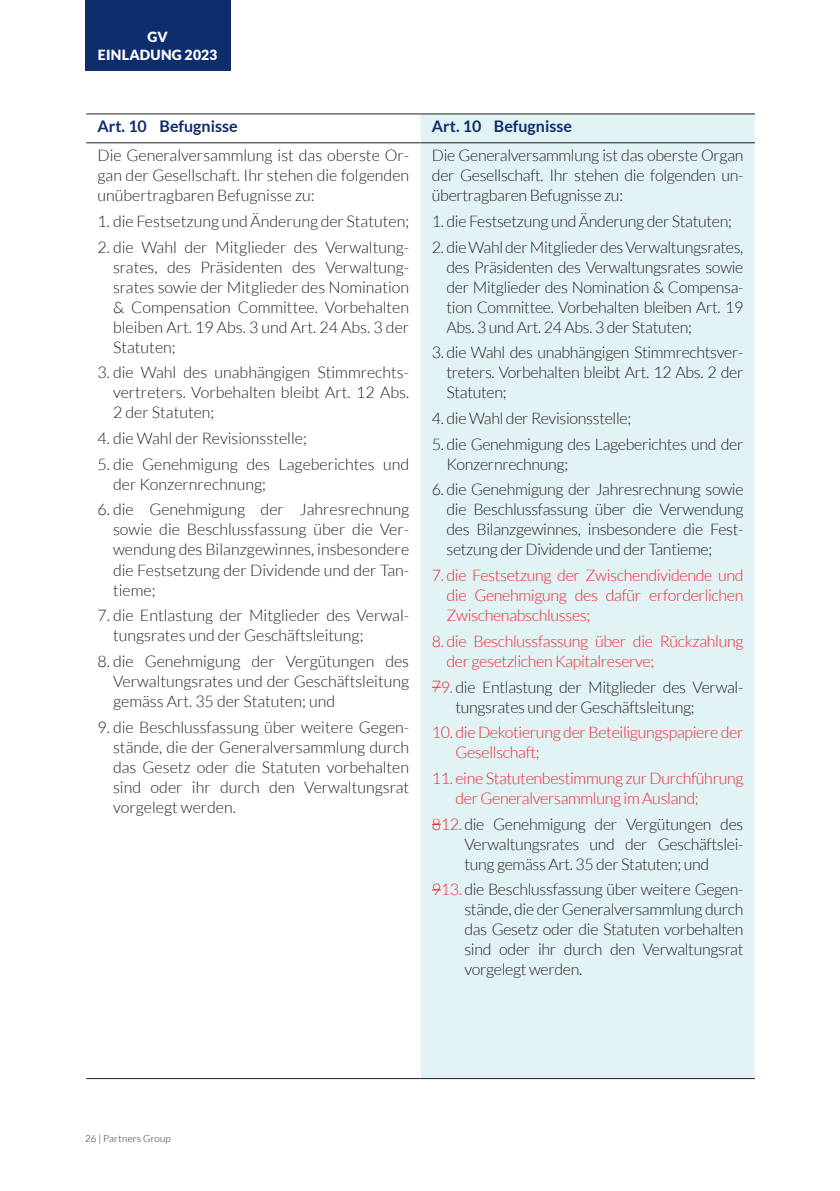
<style>
.page{position:relative;width:840px;height:1191px;background:#fff}
.page>*{position:absolute;margin:0;border:0;box-sizing:border-box;transform-origin:0 0}
.t1{font:300 16px/20px "Lato";letter-spacing:-.02em;color:#231f20;text-align:justify}
.t2{font:300 16px/20px "Lato";letter-spacing:-.02em;color:#ee2530}
.t3{font:300 16px/20px "Lato";color:#231f20}
.t4{font:700 16px "Lato";color:#0e2d6d}
.t5{font:900 14px/17.8px "Lato";letter-spacing:.015em;color:#fff;text-align:center}
.t6{font:300 9.8px "Lato";letter-spacing:.02em;color:#231f20}
.s1{color:#ee2530}
</style>
<div class="page">
<div style="left:85px;top:0;width:145px;height:71px;background:#0e2d6d"></div>
<div style="left:420px;top:114px;width:334px;height:964px;background:#e2f3f5"></div>
<hr style="left:86px;top:113px;width:334px;height:1px;background:#231f20">
<hr style="left:420px;top:113px;width:334px;height:1px;background:#231f20">
<hr style="left:86px;top:142px;width:334px;height:1px;background:#231f20">
<hr style="left:420px;top:142px;width:334px;height:1px;background:#231f20">
<hr style="left:86px;top:1078px;width:334px;height:1px;background:#231f20">
<hr style="left:420px;top:1078px;width:334px;height:1px;background:#231f20">
<p class="t5" style="left:98px;top:28px;width:121px">GV<br>EINLADUNG 2023</p>
<p class="t4" style="left:97px;top:117px;width:141px">Art. 10 Befugnisse</p>
<p class="t4" style="left:431px;top:117px;width:141px">Art. 10 Befugnisse</p>
<p class="t1" style="left:97px;top:146px;width:313px">Die Generalversammlung ist das oberste Or&shy;gan der Gesellschaft. Ihr stehen die folgenden unübertragbaren Befugnisse zu:</p>
<p class="t3" style="left:97px;top:211px;width:313px">1. die Festsetzung und Änderung der Statuten;</p>
<p class="t1" style="left:113px;top:237px;width:297px;text-indent:-16px">2. die Wahl der Mitglieder des Verwaltung&shy;srates, des Präsidenten des Verwaltung&shy;srates sowie der Mitglieder des Nomination &amp; Compensation Committee. Vorbehalten bleiben Art. 19 Abs. 3 und Art. 24 Abs. 3 der Statuten;</p>
<p class="t1" style="left:113px;top:363px;width:297px;text-indent:-16px">3. die Wahl des unabhängigen Stimmrechts&shy;vertreters. Vorbehalten bleibt Art. 12 Abs.<br>2 der Statuten;</p>
<p class="t3" style="left:97px;top:428px;width:211px">4. die Wahl der Revisionsstelle;</p>
<p class="t3" style="left:113px;top:454px;width:297px;text-indent:-16px">5. die Genehmigung des Lageberichtes und der Konzernrechnung;</p>
<p class="t1" style="left:113px;top:500px;width:297px;text-indent:-16px">6. die Genehmigung der Jahresrechnung sowie die Beschlussfassung über die Ver&shy;wendung des Bilanzgewinnes, insbesondere die Festsetzung der Dividende und der Tan&shy;tieme;</p>
<p class="t3" style="left:113px;top:605px;width:297px;text-indent:-16px">7. die Entlastung der Mitglieder des Verwal&shy;tungsrates und der Geschäftsleitung;</p>
<p class="t1" style="left:113px;top:651px;width:297px;text-indent:-16px">8. die Genehmigung der Vergütungen des Verwaltungsrates und der Geschäftsleitung gemäss Art. 35 der Statuten; und</p>
<p class="t1" style="left:113px;top:717px;width:297px;text-indent:-16px">9. die Beschlussfassung über weitere Gegen&shy;stände, die der Generalversammlung durch das Gesetz oder die Statuten vorbehalten sind oder ihr durch den Verwaltungsrat vorgelegt werden.</p>
<p class="t1" style="left:431px;top:146px;width:313px">Die Generalversammlung ist das oberste Organ der Gesellschaft. Ihr stehen die folgenden un&shy;übertragbaren Befugnisse zu:</p>
<p class="t1" style="left:431px;top:211px;width:301px">1. die Festsetzung und Änderung der Statuten;</p>
<p class="t1" style="left:446px;top:237px;width:298px;text-indent:-15px">2. die Wahl der Mitglieder des Verwaltungsrates, des Präsidenten des Verwaltungsrates sowie der Mitglieder des Nomination &amp; Compensa&shy;tion Committee. Vorbehalten bleiben Art. 19<br>Abs. 3 und Art. 24 Abs. 3 der Statuten;</p>
<p class="t1" style="left:446px;top:343px;width:298px;text-indent:-15px">3. die Wahl des unabhängigen Stimmrechtsver&shy;treters. Vorbehalten bleibt Art. 12 Abs. 2 der Statuten;</p>
<p class="t1" style="left:431px;top:408px;width:201px">4. die Wahl der Revisionsstelle;</p>
<p class="t1" style="left:446px;top:434px;width:298px;text-indent:-15px">5. die Genehmigung des Lageberichtes und der<br>Konzernrechnung;</p>
<p class="t1" style="left:446px;top:480px;width:298px;text-indent:-15px">6. die Genehmigung der Jahresrechnung sowie die Beschlussfassung über die Verwendung des Bilanzgewinnes, insbesondere die Fest&shy;setzung der Dividende und der Tantieme;</p>
<p class="t2" style="left:446px;top:565px;width:298px;text-align:justify;text-indent:-15px">7. die Festsetzung der Zwischendividende und die Genehmigung des dafür erforderlichen Zwischenabschlusses;</p>
<p class="t2" style="left:446px;top:631px;width:298px;text-indent:-15px">8. die Beschlussfassung über die Rückzahlung der gesetzlichen Kapitalreserve;</p>
<p class="t1" style="left:455px;top:677px;width:289px;text-indent:-24px"><span class="s1">79.</span> die Entlastung der Mitglieder des Verwal&shy;tungsrates und der Geschäftsleitung;</p>
<p class="t2" style="left:455px;top:722px;width:289px;text-indent:-24px">10. die Dekotierung der Beteiligungspapiere der<br>Gesellschaft;</p>
<p class="t2" style="left:455px;top:768px;width:289px;text-indent:-24px">11. eine Statutenbestimmung zur Durchführung der Generalversammlung im Ausland;</p>
<p class="t1" style="left:464px;top:814px;width:280px;text-indent:-32px"><span class="s1">812.</span> die Genehmigung der Vergütungen des Verwaltungsrates und der Geschäftslei&shy;tung gemäss Art. 35 der Statuten; und</p>
<p class="t1" style="left:464px;top:879px;width:280px;text-indent:-32px"><span class="s1">913.</span> die Beschlussfassung über weitere Gegen&shy;stände, die der Generalversammlung durch das Gesetz oder die Statuten vorbehalten sind oder ihr durch den Verwaltungsrat vorgelegt werden.</p>
<p class="t6" style="left:85px;top:1133px;width:87px">26 | Partners Group</p>
</div>
